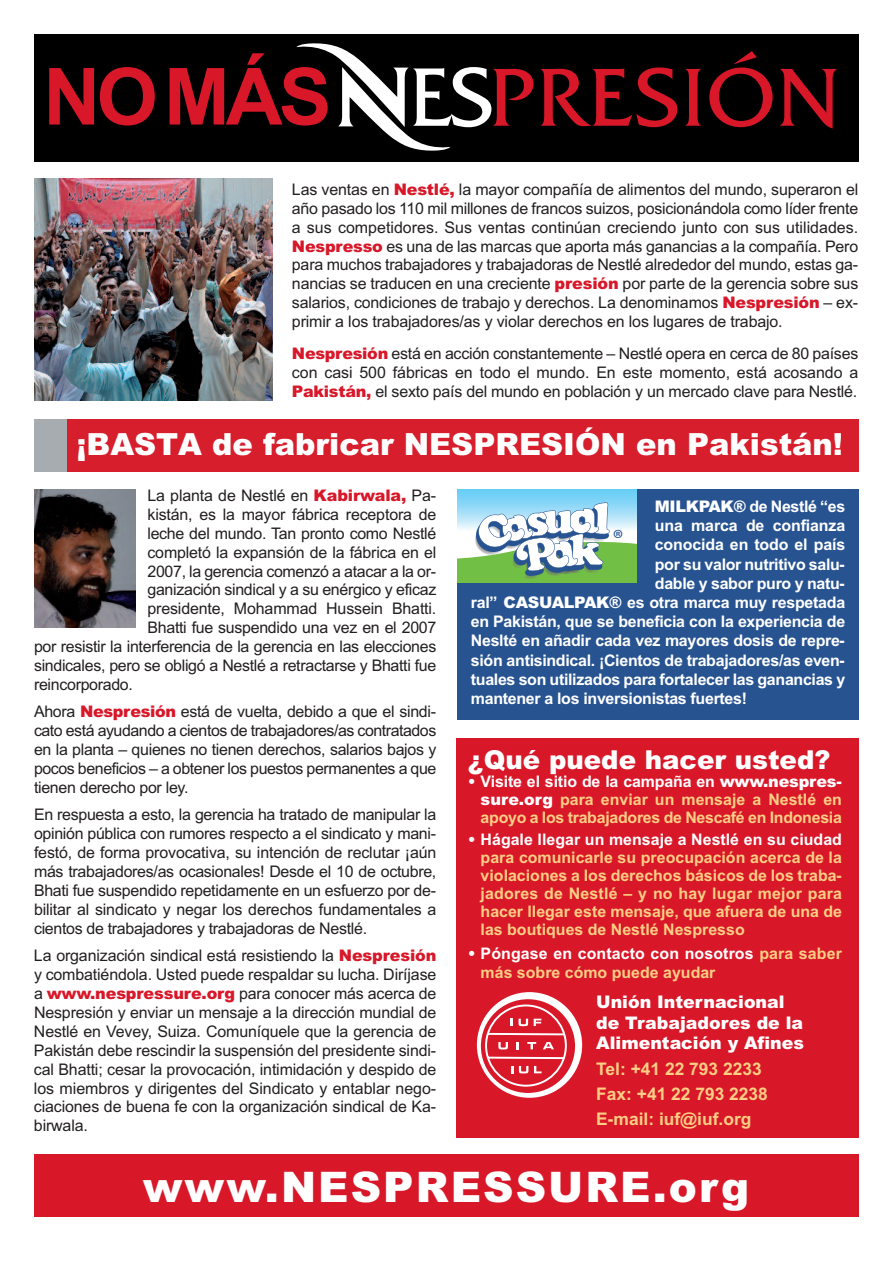
<style>
.page{position:relative;width:893px;height:1263px;background:#fff}
.page>*{position:absolute;margin:0;border:0;box-sizing:border-box;transform-origin:0 0}
.t1{font:85.8px "Friz Quadrata ITCT";color:#fff}
.t2{font:900 42.15px "Arial";letter-spacing:.05em;color:#fff}
.t3{font:900 30.6px "Arial";color:#fff}
.t4{font:900 26.1px "Arial";color:#fff}
.t5{font:25.2px "Myriad Pro";color:#275391}
.t6{font:900 17.4px/20.9px "Arial";color:#fff}
.t7{font:700 17.4px/25.2px "Arial";color:#fece84}
.t8{font:16.05px/18.9px "Arial";letter-spacing:-.02em;color:#231f20;text-align:justify}
.t9{font:700 16.05px "Arial";letter-spacing:-.02em;color:#fff}
.t10{font:700 15.9px/18px "Arial";color:#fece84;text-align:justify}
.s1{font-weight:900;color:#d81729}
.s2{font-weight:900}
.s3{font-weight:900;color:#fff}
.s4{color:#fff}
</style>
<div class="page">
<div style="left:34px;top:34px;width:824px;height:128px;background:#000"></div>
<svg style="left:49px;top:68px;width:45px;height:57px"></svg>
<svg style="left:100px;top:67px;width:55px;height:58px"></svg>
<svg style="left:170px;top:43px;width:280px;height:108px"></svg>
<svg style="left:493px;top:69px;width:41px;height:57px"></svg>
<svg style="left:540px;top:67px;width:137px;height:60px"></svg>
<svg style="left:685px;top:69px;width:16px;height:57px"></svg>
<svg style="left:709px;top:51px;width:64px;height:76px"></svg>
<svg style="left:780px;top:69px;width:57px;height:60px"></svg>
<img style="left:34px;top:179px;width:238px;height:222px">
<img style="left:34px;top:490px;width:101px;height:138px">
<div style="left:457px;top:489px;width:401px;height:231px;background:#275391"></div>
<div style="left:34px;top:419px;width:62px;height:52px;background:#a7acb1"></div>
<div style="left:67px;top:419px;width:791px;height:52px;background:#d71e2d"></div>
<div style="left:34px;top:1154px;width:824px;height:63px;background:#d81729"></div>
<svg style="left:458px;top:490px;width:179px;height:93px;background:#9fcdbf"></svg>
<div style="left:457px;top:738px;width:402px;height:400px;background:#d81729"></div>
<svg style="left:477px;top:992px;width:105px;height:106px"></svg>
<h1 class="t1" style="left:409px;top:47px;width:87px">ES</h1>
<p class="t8" style="left:292px;top:180px;width:568px">Las ventas en <span class="s1">Nestlé,</span> la mayor compañía de alimentos del mundo, superaron el año pasado los 110 mil millones de francos suizos, posicionándola como líder frente a sus competidores. Sus ventas continúan creciendo junto con sus utilidades.<br><span class="s1">Nespresso</span> es una de las marcas que aporta más ganancias a la compañía. Pero para muchos trabajadores y trabajadoras de Nestlé alrededor del mundo, estas ga&shy;nancias se traducen en una creciente <span class="s1">presión</span> por parte de la gerencia sobre sus salarios, condiciones de trabajo y derechos. La denominamos <span class="s1">Nespresión</span> – ex&shy;primir a los trabajadores/as y violar derechos en los lugares de trabajo.</p>
<p class="t8" style="left:292px;top:344px;width:568px"><span class="s1">Nespresión</span> está en acción constantemente – Nestlé opera en cerca de 80 países con casi 500 fábricas en todo el mundo. En este momento, está acosando a <span class="s1">Pakistán,</span> el sexto país del mundo en población y un mercado clave para Nestlé.</p>
<h3 class="t3" style="left:76px;top:421px;width:768px">¡BASTA de fabricar NESPRESIÓN en Pakistán!</h3>
<p class="t8" style="left:147px;top:486px;width:290px">La planta de Nestlé en <span class="s1">Kabirwala,</span> Pa-</p>
<p class="t8" style="left:147px;top:505px;width:290px">kistán, es la mayor fábrica receptora de</p>
<p class="t8" style="left:147px;top:524px;width:290px">leche del mundo. Tan pronto como Nestlé</p>
<p class="t8" style="left:147px;top:543px;width:290px">completó la expansión de la fábrica en el</p>
<p class="t8" style="left:147px;top:561px;width:290px">2007, la gerencia comenzó a atacar a la or-</p>
<p class="t8" style="left:147px;top:580px;width:290px">ganización sindical y a su enérgico y eficaz</p>
<p class="t8" style="left:147px;top:599px;width:290px">presidente, Mohammad Hussein Bhatti.</p>
<p class="t8" style="left:147px;top:618px;width:290px">Bhatti fue suspendido una vez en el 2007</p>
<p class="t8" style="left:34px;top:637px;width:404px">por resistir la interferencia de la gerencia en las elecciones</p>
<p class="t8" style="left:34px;top:656px;width:404px">sindicales, pero se obligó a Nestlé a retractarse y Bhatti fue</p>
<p class="t8" style="left:34px;top:675px;width:100px">reincorporado.</p>
<p class="t8" style="left:34px;top:702px;width:404px">Ahora <span class="s1">Nespresión</span> está de vuelta, debido a que el sindi&shy;cato está ayudando a cientos de trabajadores/as contratados en la planta – quienes no tienen derechos, salarios bajos y pocos beneficios – a obtener los puestos permanentes a que tienen derecho por ley.</p>
<p class="t8" style="left:34px;top:805px;width:404px">En respuesta a esto, la gerencia ha tratado de manipular la opinión pública con rumores respecto a el sindicato y mani&shy;festó, de forma provocativa, su intención de reclutar ¡aún más trabajadores/as ocasionales! Desde el 10 de octubre, Bhati fue suspendido repetidamente en un esfuerzo por de&shy;bilitar al sindicato y negar los derechos fundamentales a cientos de trabajadores y trabajadoras de Nestlé.</p>
<p class="t8" style="left:34px;top:946px;width:404px">La organización sindical está resistiendo la <span class="s1">Nespresión </span>y combatiéndola. Usted puede respaldar su lucha. Diríjase a <span class="s1">www.nespressure.org</span> para conocer más acerca de Nespresión y enviar un mensaje a la dirección mundial de Nestlé en Vevey, Suiza. Comuníquele que la gerencia de Pakistán debe rescindir la suspensión del presidente sindi&shy;cal Bhatti; cesar la provocación, intimidación y despido de los miembros y dirigentes del Sindicato y entablar nego&shy;ciaciones de buena fe con la organización sindical de Ka&shy;birwala.</p>
<p class="t9" style="left:655px;top:497px;width:192px"><span class="s2">MILKPAK®</span> de Nestlé “es</p>
<p class="t9" style="left:655px;top:516px;width:192px">una marca de confianza</p>
<p class="t9" style="left:655px;top:535px;width:192px">conocida en todo el país</p>
<p class="t9" style="left:655px;top:555px;width:192px">por su valor nutritivo salu-</p>
<p class="t9" style="left:655px;top:574px;width:192px">dable y sabor puro y natu-</p>
<p class="t9" style="left:471px;top:593px;width:376px">ral” <span class="s2">CASUALPAK®</span> es otra marca muy respetada</p>
<p class="t9" style="left:471px;top:612px;width:376px">en Pakistán, que se beneficia con la experiencia de</p>
<p class="t9" style="left:471px;top:631px;width:375px">Neslté en añadir cada vez mayores dosis de repre-</p>
<p class="t9" style="left:471px;top:651px;width:375px">sión antisindical. ¡Cientos de trabajadores/as even-</p>
<p class="t9" style="left:471px;top:670px;width:376px">tuales son utilizados para fortalecer las ganancias y</p>
<p class="t9" style="left:471px;top:689px;width:278px">mantener a los inversionistas fuertes!</p>
<h3 class="t5" style="left:613px;top:529px;width:12px">®</h3>
<h3 class="t4" style="left:468px;top:745px;width:364px">¿Qué puede hacer usted?</h3>
<p class="t10" style="left:481px;top:772px;width:363px;text-indent:-13px"><span class="s3">•</span> <span class="s4">Visite el sitio de la campaña en</span> <span class="s3">www.nespres&shy;sure.org</span> para enviar un mensaje a Nestlé en apoyo a los trabajadores de Nescafé en Indonesia</p>
<p class="t10" style="left:481px;top:831px;width:363px;text-indent:-13px"><span class="s3">•</span> <span class="s4">Hágale llegar un mensaje a Nestlé en su ciudad </span>para comunicarle su preocupación acerca de la violaciones a los derechos básicos de los traba&shy;jadores de Nestlé – y no hay lugar mejor para hacer llegar este mensaje, que afuera de una de las boutiques de Nestlé Nespresso</p>
<p class="t10" style="left:481px;top:944px;width:363px;line-height:19.5px;text-indent:-13px"><span class="s3">•</span> <span class="s4">Póngase en contacto con nosotros</span> para saber más sobre cómo puede ayudar</p>
<p class="t6" style="left:596px;top:991px;width:209px">Unión Internacional de Trabajadores de la<br>Alimentación y Afines</p>
<p class="t7" style="left:596px;top:1056px;width:173px">Tel: +41 22 793 2233<br>Fax: +41 22 793 2238<br>E-mail: iuf@iuf.org</p>
<h2 class="t2" style="left:143px;top:1156px;width:608px">www.NESPRESSURE.org</h2>
</div>
